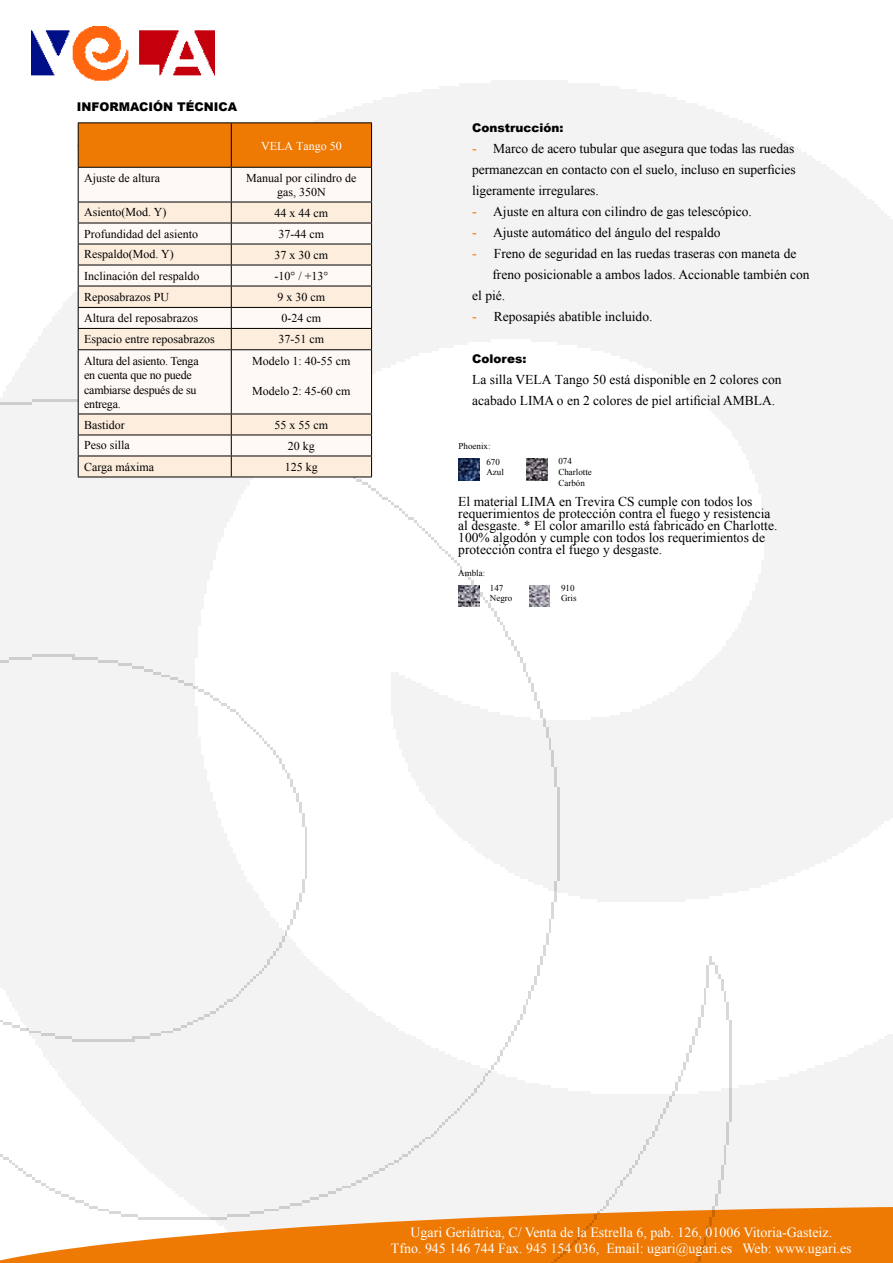
<style>
.page{position:relative;width:893px;height:1263px;background:#fff}
.page>*{position:absolute;margin:0;border:0;box-sizing:border-box;transform-origin:0 0}
.t1{font:13.95px/16.8px "Times New Roman";color:#fff;text-align:center}
.t2{font:13.5px/12px "Times New Roman";color:#000}
.t3{font:12px/14.4px "Times New Roman";color:#000;text-align:center}
.t4{font:12px/14.4px "Times New Roman";letter-spacing:-.02em;color:#000}
.t5{font:900 12px "Arial";color:#000}
.t6{font:12px "Times New Roman";color:#fff}
.t7{font:9px/10.5px "Times New Roman";color:#000}
.s1{font-size:14.25px;color:#ee7903}
</style>
<div class="page">
<div style="left:781px;top:1206px;width:112px;height:57px;background:#ee7903"></div>
<img style="left:0;top:396px;width:781px;height:867px">
<img style="left:32px;top:26px;width:182px;height:55px">
<div style="left:79px;top:123px;width:292px;height:44px;background:#ee7903"></div>
<div style="left:79px;top:168px;width:292px;height:34px;background:#fef9f5"></div>
<svg style="left:79px;top:203px;width:292px;height:274px;fill:#fef9f5"></svg>
<hr style="left:78px;top:122px;width:153px;height:1px;background:#000">
<hr style="left:78px;top:123px;width:1px;height:44px;background:#000">
<hr style="left:231px;top:122px;width:141px;height:1px;background:#000">
<hr style="left:231px;top:123px;width:1px;height:44px;background:#000">
<hr style="left:371px;top:123px;width:1px;height:44px;background:#000">
<hr style="left:78px;top:167px;width:153px;height:1px;background:#000">
<hr style="left:78px;top:168px;width:1px;height:34px;background:#000">
<hr style="left:231px;top:167px;width:141px;height:1px;background:#000">
<hr style="left:231px;top:168px;width:1px;height:34px;background:#000">
<hr style="left:371px;top:168px;width:1px;height:34px;background:#000">
<hr style="left:78px;top:202px;width:153px;height:1px;background:#000">
<hr style="left:231px;top:202px;width:141px;height:1px;background:#000">
<hr style="left:78px;top:223px;width:153px;height:1px;background:#000">
<hr style="left:231px;top:223px;width:141px;height:1px;background:#000">
<hr style="left:78px;top:244px;width:153px;height:1px;background:#000">
<hr style="left:231px;top:244px;width:141px;height:1px;background:#000">
<hr style="left:78px;top:265px;width:153px;height:1px;background:#000">
<hr style="left:231px;top:265px;width:141px;height:1px;background:#000">
<hr style="left:78px;top:286px;width:153px;height:1px;background:#000">
<hr style="left:231px;top:286px;width:141px;height:1px;background:#000">
<hr style="left:78px;top:307px;width:153px;height:1px;background:#000">
<hr style="left:231px;top:307px;width:141px;height:1px;background:#000">
<hr style="left:78px;top:328px;width:153px;height:1px;background:#000">
<svg style="left:78px;top:202px;width:1px;height:147px"></svg>
<hr style="left:231px;top:328px;width:141px;height:1px;background:#000">
<svg style="left:231px;top:202px;width:1px;height:147px"></svg>
<svg style="left:371px;top:202px;width:1px;height:147px"></svg>
<hr style="left:78px;top:349px;width:153px;height:1px;background:#000">
<hr style="left:78px;top:350px;width:1px;height:64px;background:#000">
<hr style="left:231px;top:349px;width:141px;height:1px;background:#000">
<hr style="left:231px;top:350px;width:1px;height:64px;background:#000">
<hr style="left:371px;top:350px;width:1px;height:64px;background:#000">
<hr style="left:78px;top:414px;width:153px;height:1px;background:#000">
<hr style="left:231px;top:414px;width:141px;height:1px;background:#000">
<hr style="left:78px;top:435px;width:153px;height:1px;background:#000">
<hr style="left:231px;top:435px;width:141px;height:1px;background:#000">
<hr style="left:78px;top:456px;width:153px;height:1px;background:#000">
<svg style="left:78px;top:414px;width:1px;height:63px"></svg>
<hr style="left:231px;top:456px;width:141px;height:1px;background:#000">
<svg style="left:231px;top:414px;width:1px;height:63px"></svg>
<svg style="left:371px;top:414px;width:1px;height:63px"></svg>
<hr style="left:78px;top:477px;width:153px;height:1px;background:#000">
<hr style="left:231px;top:477px;width:141px;height:1px;background:#000">
<img style="left:526px;top:459px;width:21px;height:22px">
<img style="left:458px;top:459px;width:21px;height:22px">
<img style="left:458px;top:586px;width:21px;height:21px">
<img style="left:529px;top:585px;width:21px;height:21px">
<p class="t5" style="left:77px;top:98px;width:162px">INFORMACIÓN TÉCNICA</p>
<p class="t6" style="left:261px;top:137px;width:82px">VELA Tango 50</p>
<p class="t3" style="left:84px;top:171px;width:77px">Ajuste de altura</p>
<p class="t3" style="left:246px;top:170px;width:112px">Manual por cilindro de gas, 350N</p>
<p class="t3" style="left:84px;top:205px;width:84px">Asiento(Mod. Y)</p>
<p class="t3" style="left:275px;top:206px;width:55px">44 x 44 cm</p>
<p class="t3" style="left:84px;top:227px;width:115px">Profundidad del asiento</p>
<p class="t3" style="left:279px;top:227px;width:47px">37-44 cm</p>
<p class="t3" style="left:84px;top:247px;width:91px">Respaldo(Mod. Y)</p>
<p class="t3" style="left:275px;top:248px;width:55px">37 x 30 cm</p>
<p class="t3" style="left:84px;top:269px;width:117px">Inclinación del respaldo</p>
<p class="t3" style="left:275px;top:269px;width:55px">-10° / +13°</p>
<p class="t3" style="left:84px;top:290px;width:86px">Reposabrazos PU</p>
<p class="t3" style="left:278px;top:290px;width:49px">9 x 30 cm</p>
<p class="t3" style="left:84px;top:311px;width:115px">Altura del reposabrazos</p>
<p class="t3" style="left:282px;top:311px;width:41px">0-24 cm</p>
<p class="t3" style="left:84px;top:332px;width:132px">Espacio entre reposabrazos</p>
<p class="t3" style="left:279px;top:332px;width:47px">37-51 cm</p>
<p class="t4" style="left:84px;top:353px;width:116px">Altura del asiento. Tenga en cuenta que no puede cambiarse después de su entrega.</p>
<p class="t3" style="left:252px;top:353px;width:100px">Modelo 1: 40-55 cm</p>
<p class="t3" style="left:252px;top:383px;width:100px">Modelo 2: 45-60 cm</p>
<p class="t3" style="left:84px;top:418px;width:42px">Bastidor</p>
<p class="t3" style="left:275px;top:418px;width:55px">55 x 55 cm</p>
<p class="t3" style="left:84px;top:438px;width:47px">Peso silla</p>
<p class="t3" style="left:288px;top:439px;width:28px">20 kg</p>
<p class="t3" style="left:84px;top:460px;width:72px">Carga máxima</p>
<p class="t3" style="left:285px;top:460px;width:34px">125 kg</p>
<p class="t5" style="left:472px;top:119px;width:93px">Construcción:</p>
<p class="t2" style="left:472px;top:137px;width:325px;line-height:21px;text-align:justify"><span class="s1">-</span> Marco de acero tubular que asegura que todas las ruedas permanezcan en contacto con el suelo, incluso en superficies ligeramente irregulares.</p>
<p class="t2" style="left:472px;top:205px;width:281px"><span class="s1">-</span> Ajuste en altura con cilindro de gas telescópico.</p>
<p class="t2" style="left:472px;top:226px;width:250px"><span class="s1">-</span> Ajuste automático del ángulo del respaldo</p>
<p class="t2" style="left:472px;top:247px;width:326px"><span class="s1">-</span> Freno de seguridad en las ruedas traseras con maneta de</p>
<p class="t2" style="left:492px;top:268px;width:319px">freno posicionable a ambos lados. Accionable también con</p>
<p class="t2" style="left:472px;top:289px;width:34px">el pié.</p>
<p class="t2" style="left:472px;top:310px;width:182px"><span class="s1">-</span> Reposapiés abatible incluido.</p>
<p class="t5" style="left:472px;top:350px;width:56px">Colores:</p>
<p class="t2" style="left:472px;top:368px;width:311px;line-height:21px">La silla VELA Tango 50 está disponible en 2 colores con acabado LIMA o en 2 colores de piel artificial AMBLA.</p>
<p class="t7" style="left:458px;top:440px;width:34px">Phoenix:</p>
<p class="t7" style="left:486px;top:456px;width:19px">670<br>Azul</p>
<p class="t7" style="left:558px;top:456px;width:35px">074<br>Charlotte<br>Carbón</p>
<p class="t2" style="left:458px;top:496px;width:321px">El material LIMA en Trevira CS cumple con todos los requerimientos de protección contra el fuego y resistencia al desgaste. * El color amarillo está fabricado en Charlotte.<br>100% algodón y cumple con todos los requerimientos de protección contra el fuego y desgaste.</p>
<p class="t7" style="left:458px;top:568px;width:28px">Ambla:</p>
<p class="t7" style="left:490px;top:582px;width:24px">147<br>Negro</p>
<p class="t7" style="left:561px;top:582px;width:17px">910<br>Gris</p>
<p class="t1" style="left:391px;top:1223px;width:462px">Ugari Geriátrica, C/ Venta de la Estrella 6, pab. 126, 01006 Vitoria-Gasteiz.<br>Tfno. 945 146 744 Fax. 945 154 036, Email: ugari@ugari.es Web: www.ugari.es</p>
</div>
